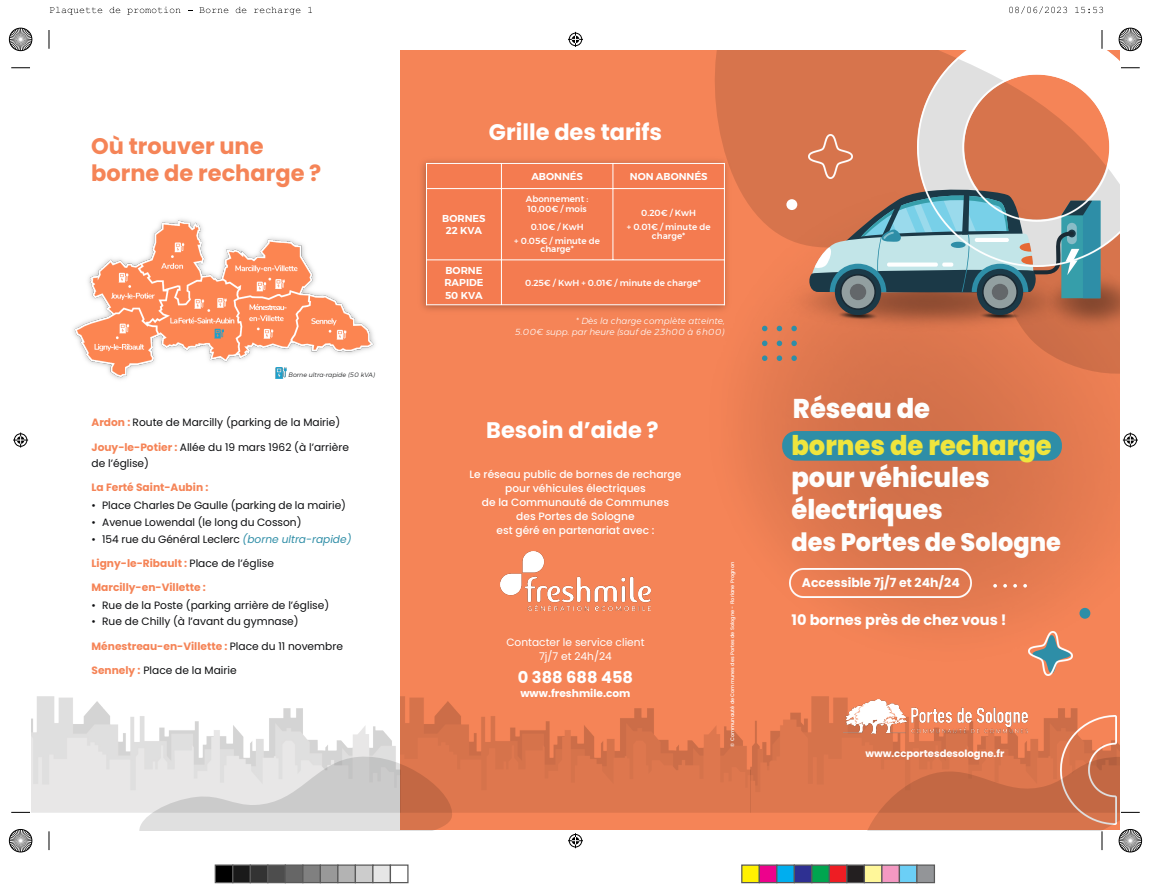
<style>
.page{position:relative;width:1151px;height:887px;background:#fff}
.page>*{position:absolute;margin:0;border:0;box-sizing:border-box;transform-origin:0 0}
.t1{font:800 27.12px/31.9px "Poppins";color:#fefefd;scale:.95 1}
.t2{font:800 27.12px "Poppins";color:#efe53d;scale:.95 1}
.t3{font:800 25.25px "Poppins";color:#fefefd;scale:.95 1}
.t4{font:700 22.5px "Poppins";color:#fff}
.t5{font:700 22.5px/27.9px "Poppins";color:#f58457}
.t6{font:700 16.25px "Poppins";color:#fff}
.t7{font:700 14.62px "Poppins";color:#fff}
.t8{font:700 12.5px "Poppins";color:#fefefd}
.t9{font:10.62px/16.6px "Poppins";color:#0d0e10}
.t10{font:500 10.62px/14.1px "Poppins";color:#fff;text-align:center}
.t11{font:700 10.62px "Poppins";color:#f58457}
.t12{font:10.62px/14.2px "Poppins";color:#fff;text-align:center}
.t13{font:700 10.62px "Poppins";color:#fff}
.t14{font:600 10px/12.5px "Gontserrat";color:#fff;text-align:center}
.t15{font:700 10px "Poppins";color:#fff}
.t16{font:500 8.75px/13.8px "Gontserrat";color:#fff;text-align:center}
.t17{font:italic 300 8.75px/11.2px "Gontserrat";color:#fff;text-align:right}
.t18{font:italic 300 6.25px "Gontserrat";color:#0c0e10}
.t19{font:500 5px "Poppins";color:#fff}
.s1{font-weight:700;color:#f58457}
.s2{font-style:italic;color:#308ea7}
.s3{font-weight:400;color:#0d0e10}
</style>
<div class="page">
<div style="left:400px;top:50px;width:351px;height:780px;background:#f58457"></div>
<img style="left:400px;top:696px;width:351px;height:116px">
<img style="left:500px;top:552px;width:150px;height:58px">
<img style="left:421px;top:160px;width:279px;height:150px">
<div style="left:427px;top:164px;width:273px;height:140px;background:#f47b50"></div>
<hr style="left:426px;top:163px;width:1px;height:142px;background:#fff">
<hr style="left:501px;top:163px;width:1px;height:142px;background:#fff">
<hr style="left:612px;top:163px;width:1px;height:97px;background:#fff">
<hr style="left:426px;top:163px;width:298px;height:1px;background:#fff">
<hr style="left:426px;top:188px;width:298px;height:1px;background:#fff">
<hr style="left:426px;top:259px;width:298px;height:1px;background:#fff">
<hr style="left:426px;top:304px;width:298px;height:1px;background:#fff">
<svg style="left:751px;top:662px;width:368px;height:168px;background:#e97d52"></svg>
<img style="left:744px;top:382px;width:375px;height:280px">
<img style="left:1060px;top:715px;width:56px;height:38px">
<svg style="left:700px;top:50px;width:419px;height:332px;fill:#d7744c"></svg>
<div style="left:786px;top:199px;width:11px;height:11px;background:#fff;border-radius:50%"></div>
<div style="left:1079px;top:608px;width:11px;height:10px;background:#2e8ea7;border-radius:50%"></div>
<svg style="left:762px;top:326px;width:34px;height:35px"></svg>
<img style="left:808px;top:135px;width:44px;height:44px">
<img style="left:1028px;top:631px;width:44px;height:44px">
<img style="left:784px;top:268px;width:261px;height:67px">
<img style="left:1045px;top:268px;width:74px;height:67px">
<svg style="left:807px;top:184px;width:293px;height:131px;background:#89796f"></svg>
<img style="left:917px;top:50px;width:202px;height:216px">
<svg style="left:993px;top:584px;width:33px;height:3px"></svg>
<div style="left:782px;top:431px;width:279px;height:29px;background:#2e8ea7;border:1px solid #2e8ea7;border-radius:13px"></div>
<img style="left:789px;top:568px;width:182px;height:29px">
<img style="left:843px;top:699px;width:184px;height:34px">
<img style="left:31px;top:696px;width:365px;height:116px">
<svg style="left:138px;top:753px;width:318px;height:77px;background:#d9c9c2"></svg>
<img style="left:73px;top:219px;width:302px;height:160px">
<svg style="left:50px;top:7px;width:52px;height:8px"></svg>
<svg style="left:110px;top:7px;width:10px;height:6px"></svg>
<svg style="left:127px;top:7px;width:53px;height:8px"></svg>
<svg style="left:199px;top:7px;width:29px;height:6px"></svg>
<svg style="left:236px;top:7px;width:10px;height:6px"></svg>
<svg style="left:254px;top:7px;width:46px;height:8px"></svg>
<svg style="left:1009px;top:6px;width:57px;height:8px"></svg>
<svg style="left:1075px;top:7px;width:27px;height:6px"></svg>
<svg style="left:13px;top:432px;width:15px;height:15px"></svg>
<svg style="left:1122px;top:432px;width:15px;height:15px"></svg>
<svg style="left:568px;top:32px;width:15px;height:15px"></svg>
<svg style="left:568px;top:833px;width:15px;height:15px"></svg>
<svg style="left:9px;top:28px;width:23px;height:23px"></svg>
<svg style="left:1118px;top:28px;width:23px;height:23px"></svg>
<svg style="left:9px;top:829px;width:23px;height:23px"></svg>
<svg style="left:11px;top:67px;width:19px;height:2px"></svg>
<svg style="left:48px;top:30px;width:2px;height:19px"></svg>
<svg style="left:1101px;top:30px;width:1px;height:19px"></svg>
<svg style="left:1121px;top:67px;width:18px;height:2px"></svg>
<svg style="left:11px;top:811px;width:19px;height:2px"></svg>
<svg style="left:48px;top:831px;width:2px;height:19px"></svg>
<svg style="left:853px;top:753px;width:288px;height:99px"></svg>
<div style="left:215px;top:864px;width:18px;height:19px;background:#000;border:1px solid #595959"></div>
<div style="left:232px;top:864px;width:19px;height:19px;background:#1a1a1a;border:1px solid #595959"></div>
<div style="left:250px;top:864px;width:18px;height:19px;background:#333;border:1px solid #595959"></div>
<div style="left:267px;top:864px;width:19px;height:19px;background:#4d4d4d;border:1px solid #595959"></div>
<div style="left:285px;top:864px;width:18px;height:19px;background:#666;border:1px solid #595959"></div>
<div style="left:302px;top:864px;width:19px;height:19px;background:#808080;border:1px solid #595959"></div>
<div style="left:320px;top:864px;width:18px;height:19px;background:#999;border:1px solid #595959"></div>
<div style="left:337px;top:864px;width:19px;height:19px;background:#b3b3b3;border:1px solid #595959"></div>
<div style="left:355px;top:864px;width:18px;height:19px;background:#ccc;border:1px solid #595959"></div>
<div style="left:372px;top:864px;width:19px;height:19px;background:#e6e6e6;border:1px solid #595959"></div>
<div style="left:390px;top:864px;width:18px;height:19px;background:#fff;border:1px solid #595959"></div>
<div style="left:741px;top:864px;width:19px;height:19px;background:#fff101;border:1px solid #595959"></div>
<div style="left:758px;top:864px;width:19px;height:19px;background:#ed028c;border:1px solid #595959"></div>
<div style="left:776px;top:864px;width:19px;height:19px;background:#00aeef;border:1px solid #595959"></div>
<div style="left:793px;top:864px;width:19px;height:19px;background:#2e3092;border:1px solid #595959"></div>
<div style="left:811px;top:864px;width:19px;height:19px;background:#00a54f;border:1px solid #595959"></div>
<div style="left:828px;top:864px;width:19px;height:19px;background:#ee1d23;border:1px solid #595959"></div>
<div style="left:846px;top:864px;width:19px;height:19px;background:#231f20;border:1px solid #595959"></div>
<div style="left:863px;top:864px;width:19px;height:19px;background:#fff79a;border:1px solid #595959"></div>
<div style="left:881px;top:864px;width:19px;height:19px;background:#f499c2;border:1px solid #595959"></div>
<div style="left:898px;top:864px;width:19px;height:19px;background:#6bcff6;border:1px solid #595959"></div>
<div style="left:916px;top:864px;width:19px;height:19px;background:#939598;border:1px solid #595959"></div>
<h3 class="t5" style="left:91px;top:132px;width:232px">Où trouver une borne de recharge ?</h3>
<p class="t18" style="left:288px;top:371px;width:88px">Borne ultra-rapide (50 kVA)</p>
<p class="t9" style="left:91px;top:414px;width:250px"><span class="s1">Ardon :</span> Route de Marcilly (parking de la Mairie)</p>
<p class="t9" style="left:91px;top:438px;width:259px"><span class="s1">Jouy-le-Potier :</span> Allée du 19 mars 1962 (à l’arrière de l’église)</p>
<p class="t11" style="left:91px;top:480px;width:118px">La Ferté Saint-Aubin :</p>
<p class="t9" style="left:91px;top:497px;width:256px">• Place Charles De Gaulle (parking de la mairie)</p>
<p class="t9" style="left:91px;top:514px;width:211px">• Avenue Lowendal (le long du Cosson)</p>
<p class="t9" style="left:91px;top:530px;width:261px">• 154 rue du Général Leclerc <span class="s2">(borne ultra-rapide)</span></p>
<p class="t11" style="left:91px;top:555px;width:184px">Ligny-le-Ribault : <span class="s3">Place de l’église</span></p>
<p class="t11" style="left:91px;top:579px;width:116px">Marcilly-en-Villette :</p>
<p class="t9" style="left:91px;top:596px;width:239px">• Rue de la Poste (parking arrière de l’église)</p>
<p class="t9" style="left:91px;top:613px;width:209px">• Rue de Chilly (à l’avant du gymnase)</p>
<p class="t11" style="left:91px;top:638px;width:253px">Ménestreau-en-Villette : <span class="s3">Place du 11 novembre</span></p>
<p class="t9" style="left:91px;top:661px;width:147px"><span class="s1">Sennely :</span> Place de la Mairie</p>
<h3 class="t4" style="left:489px;top:116px;width:175px">Grille des tarifs</h3>
<p class="t14" style="left:531px;top:170px;width:53px">ABONNÉS</p>
<p class="t14" style="left:629px;top:170px;width:79px">NON ABONNÉS</p>
<p class="t14" style="left:442px;top:212px;width:45px">BORNES<br>22 KVA</p>
<p class="t14" style="left:444px;top:264px;width:41px;text-align:justify">BORNE RAPIDE 50 KVA</p>
<p class="t16" style="left:526px;top:194px;width:64px;line-height:10px;text-align:left">Abonnement :<br>10,00€ / mois</p>
<p class="t16" style="left:514px;top:220px;width:87px">0.10€ / KwH<br>+ 0.05€ / minute de</p>
<p class="t16" style="left:540px;top:242px;width:35px">charge*</p>
<p class="t16" style="left:626px;top:206px;width:85px">0.20€ / KwH<br>+ 0.01€ / minute de</p>
<p class="t16" style="left:652px;top:229px;width:35px">charge*</p>
<p class="t16" style="left:525px;top:275px;width:177px">0.25€ / KwH + 0.01€ / minute de charge*</p>
<p class="t17" style="left:515px;top:315px;width:211px">* Dès la charge complète atteinte,<br>5.00€ supp. par heure (sauf de 23h00 à 6h00)</p>
<h3 class="t4" style="left:486px;top:414px;width:174px">Besoin d’aide ?</h3>
<p class="t10" style="left:469px;top:467px;width:213px">Le réseau public de bornes de recharge pour véhicules électriques<br>de la Communauté de Communes<br>des Portes de Sologne<br>est géré en partenariat avec :</p>
<p class="t12" style="left:506px;top:635px;width:140px">Contacter le service client<br>7j/7 et 24h/24</p>
<h3 class="t6" style="left:517px;top:666px;width:117px">0 388 688 458</h3>
<p class="t13" style="left:520px;top:686px;width:112px">www.freshmile.com</p>
<p class="t19" style="left:729px;top:746px;width:186px;rotate:-90deg">© Communauté de Communes des Portes de Sologne - Floriane Prognon</p>
<h1 class="t1" style="left:793px;top:393px;width:146px">Réseau de</h1>
<h1 class="t2" style="left:791px;top:426px;width:275px">bornes de recharge</h1>
<h1 class="t1" style="left:791px;top:461px;width:210px">pour véhicules électriques</h1>
<h2 class="t3" style="left:791px;top:524px;width:285px">des Portes de Sologne</h2>
<p class="t8" style="left:801px;top:574px;width:159px">Accessible 7j/7 et 24h/24</p>
<h3 class="t7" style="left:791px;top:609px;width:216px">10 bornes près de chez vous !</h3>
<p class="t15" style="left:865px;top:746px;width:140px">www.ccportesdesologne.fr</p>
</div>
